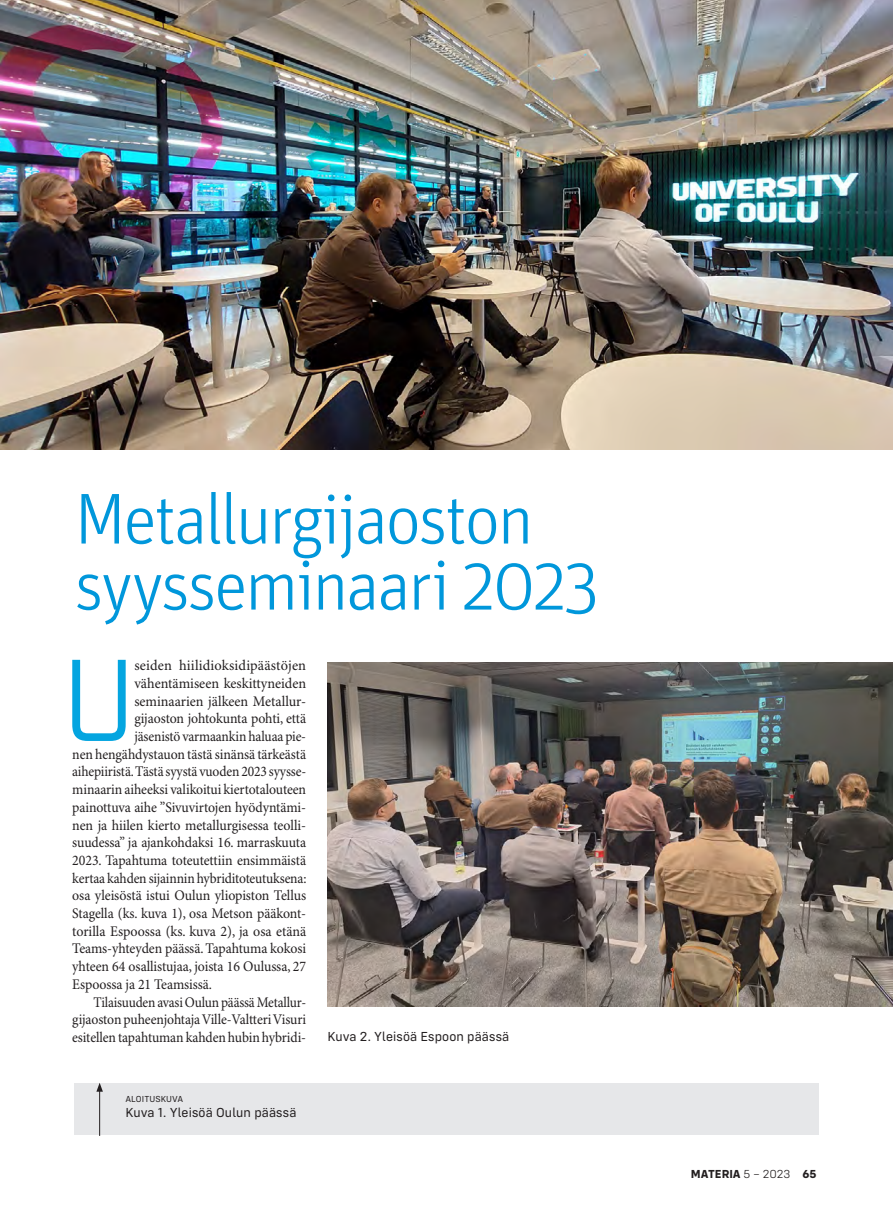
<style>
.page{position:relative;width:893px;height:1221px;background:#fff}
.page>*{position:absolute;margin:0;border:0;box-sizing:border-box;transform-origin:0 0}
.Leipis_Anf{font:115.8px "Industry";color:#04a5e0;scale:.94 1}
.Otsikko{font:300 72px/66px "Unit Pro";letter-spacing:-.04em;color:#0097db}
.Leipis_Anf-2{font:14.7px "Minion Pro";letter-spacing:-.005em;color:#231f20;scale:.94 1}
.Leipis{font:14.7px/17.7px "Minion Pro";letter-spacing:-.01em;color:#231f20;text-align:justify;scale:.91 1}
.Leipis_Anf-3{font:14.7px "Minion Pro";letter-spacing:-.005em;color:#231f20;scale:.95 1}
.Leipis_Anf-4{font:14.7px "Minion Pro";letter-spacing:-.005em;color:#231f20;scale:.92 1}
.Leipis_Anf-5{font:14.7px "Minion Pro";letter-spacing:-.005em;color:#231f20;scale:.96 1}
.Leipis_Anf-6{font:14.7px "Minion Pro";letter-spacing:-.005em;color:#231f20}
.kuvateksti{font:13.5px "Config";letter-spacing:.01em;color:#231f20}
.ALOITUSKUVATEKSTI{font:13.5px "Config";letter-spacing:.01em;color:#231f20}
.t1{font:700 12px "Config";color:#231f20}
.ALOITUSKUVATEKSTI-2{font:9px "Config";letter-spacing:.01em;color:#231f20}
.s1{font-weight:300}
</style>
<div class="page">
<img style="left:0;top:0;width:893px;height:449px">
<div style="left:74px;top:1082px;width:745px;height:38px;background:#e6e7e9"></div>
<div style="left:74px;top:1117px;width:745px;height:18px;background:#e6e7e9"></div>
<img style="left:327px;top:662px;width:566px;height:344px">
<hr style="left:99px;top:1089px;width:1px;height:46px;background:#231f20">
<svg style="left:96px;top:1082px;width:7px;height:9px"></svg>
<p class="Otsikko" style="left:74px;top:484px;width:527px">Metallurgijaoston syysseminaari 2023</p>
<p class="Leipis_Anf" style="left:63px;top:632px;width:78px">U</p>
<p class="Leipis_Anf-6" style="left:134px;top:656px;width:173px">seiden hiilidioksidipäästöjen</p>
<p class="Leipis_Anf-5" style="left:134px;top:674px;width:180px">vähentämiseen keskittyneiden</p>
<p class="Leipis_Anf-5" style="left:134px;top:692px;width:180px">seminaarien jälkeen Metallur-</p>
<p class="Leipis_Anf-2" style="left:134px;top:709px;width:184px">gijaoston johtokunta pohti, että</p>
<p class="Leipis_Anf-4" style="left:134px;top:727px;width:188px">jäsenistö varmaankin haluaa pie-</p>
<p class="Leipis_Anf-2" style="left:72px;top:745px;width:250px">nen hengähdystauon tästä sinänsä tärkeästä</p>
<p class="Leipis_Anf-4" style="left:72px;top:762px;width:256px">aihepiiristä. Tästä syystä vuoden 2023 syysse-</p>
<p class="Leipis_Anf-2" style="left:72px;top:780px;width:250px">minaarin aiheeksi valikoitui kiertotalouteen</p>
<p class="Leipis_Anf-2" style="left:72px;top:798px;width:250px">painottuva aihe ”Sivuvirtojen hyödyntämi-</p>
<p class="Leipis_Anf-3" style="left:72px;top:816px;width:248px">nen ja hiilen kierto metallurgisessa teolli-</p>
<p class="Leipis_Anf-2" style="left:72px;top:833px;width:250px">suudessa” ja ajankohdaksi 16. marraskuuta</p>
<p class="Leipis_Anf-2" style="left:72px;top:851px;width:250px">2023. Tapahtuma toteutettiin ensimmäistä</p>
<p class="Leipis_Anf-4" style="left:72px;top:869px;width:256px">kertaa kahden sijainnin hybriditoteutuksena:</p>
<p class="Leipis_Anf-3" style="left:72px;top:886px;width:248px">osa yleisöstä istui Oulun yliopiston Tellus</p>
<p class="Leipis_Anf-2" style="left:72px;top:904px;width:250px">Stagella (ks. kuva 1), osa Metson pääkont-</p>
<p class="Leipis_Anf-3" style="left:72px;top:922px;width:248px">torilla Espoossa (ks. kuva 2), ja osa etänä</p>
<p class="Leipis_Anf-2" style="left:72px;top:939px;width:250px">Teams-yhteyden päässä. Tapahtuma kokosi</p>
<p class="Leipis_Anf-2" style="left:72px;top:957px;width:250px">yhteen 64 osallistujaa, joista 16 Oulussa, 27</p>
<p class="Leipis_Anf-2" style="left:72px;top:975px;width:150px">Espoossa ja 21 Teamsissä.</p>
<p class="Leipis" style="left:72px;top:993px;width:258px;text-indent:21px">Tilaisuuden avasi Oulun päässä Metallur&shy;gijaoston puheenjohtaja Ville-Valtteri Visuri esitellen tapahtuman kahden hubin hybridi-</p>
<p class="ALOITUSKUVATEKSTI-2" style="left:125px;top:1093px;width:59px">ALOITUSKUVA</p>
<p class="ALOITUSKUVATEKSTI" style="left:125px;top:1104px;width:172px">Kuva 1. Yleisöä Oulun päässä</p>
<p class="kuvateksti" style="left:327px;top:1028px;width:183px">Kuva 2. Yleisöä Espoon päässä</p>
<p class="t1" style="left:691px;top:1166px;width:127px">MATERIA <span class="s1">5 – 2023</span> 65</p>
</div>
